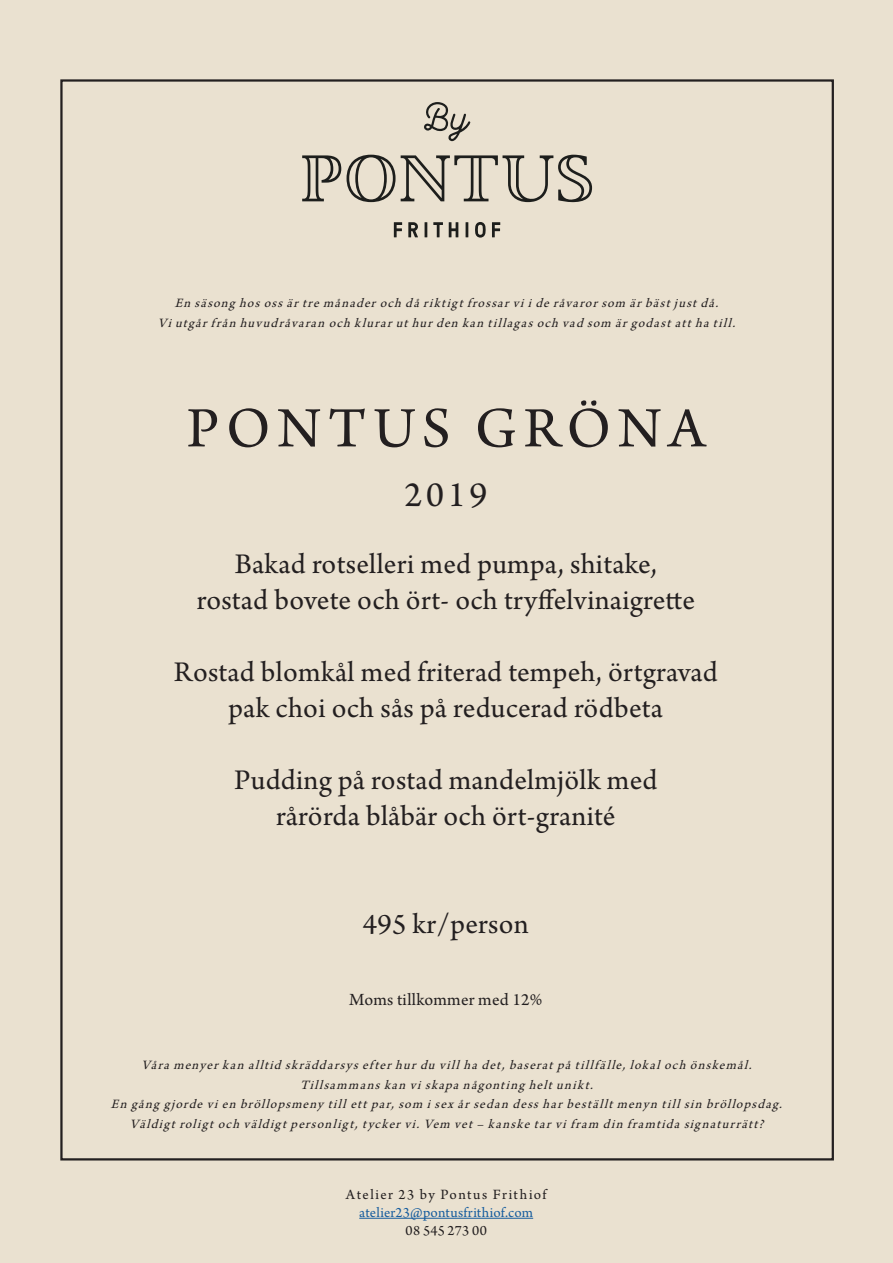
<style>
.page{position:relative;width:893px;height:1263px;background:#eae1d0}
.page>*{position:absolute;margin:0;border:0;box-sizing:border-box;transform-origin:0 0}
.Rubrik{font:60px "Arno Pro";letter-spacing:.11em;color:#231f20}
.Rubrik-2{font:37.5px "Arno Pro";color:#231f20}
.t1{font:30px/36px "Arno Pro";letter-spacing:.01em;color:#231f20;text-align:center}
.t2{font:18px "Arno Pro";letter-spacing:.01em;color:#231f20}
.t3{font:15px/18px "Arno Pro";letter-spacing:.01em;color:#175d9e;text-align:center}
.t4{font:15px "Arno Pro";letter-spacing:.095em;color:#231f20}
.Mellanrubrik{font:italic 13.5px/19.5px "Arno Pro";letter-spacing:.115em;color:#231f20;text-align:center}
.s1{color:#231f20}
</style>
<div class="page">
<hr style="left:359px;top:1218px;width:174px;height:1px;background:#175d9e">
<svg style="left:302px;top:155px;width:39px;height:46px"></svg>
<svg style="left:347px;top:155px;width:245px;height:47px"></svg>
<svg style="left:424px;top:102px;width:46px;height:39px"></svg>
<svg style="left:425px;top:222px;width:2px;height:15px"></svg>
<svg style="left:466px;top:222px;width:2px;height:15px"></svg>
<svg style="left:475px;top:222px;width:11px;height:16px"></svg>
<svg style="left:433px;top:222px;width:10px;height:15px"></svg>
<svg style="left:449px;top:222px;width:9px;height:15px"></svg>
<svg style="left:394px;top:222px;width:8px;height:15px"></svg>
<svg style="left:408px;top:222px;width:10px;height:15px"></svg>
<svg style="left:492px;top:222px;width:8px;height:15px"></svg>
<p class="Mellanrubrik" style="left:158px;top:294px;width:583px">En säsong hosossärtre månaderoch dåriktigtf rossarviide råvarorsom ärbästjustdå.<br>Viutgårfrån huvudråvaran och kluraruthurden kan tillagasoch vad som ärgodastatthatill.</p>
<p class="Rubrik" style="left:187px;top:394px;width:520px">PONTUS GRÖNA</p>
<p class="Rubrik-2" style="left:404px;top:474px;width:84px">2019</p>
<p class="t1" style="left:235px;top:548px;width:424px">Bakad rotselleri med pumpa, shitake,</p>
<p class="t1" style="left:197px;top:584px;width:500px">rostad bovete och ört- och tryffelvinaigrette</p>
<p class="t1" style="left:174px;top:656px;width:545px">Rostad blomkål med friterad tempeh, örtgravad pak choi och sås på reducerad rödbeta</p>
<p class="t1" style="left:234px;top:764px;width:425px">Pudding på rostad mandelmjölk med</p>
<p class="t1" style="left:276px;top:800px;width:341px">rårörda blåbär och ört-granité</p>
<p class="t1" style="left:363px;top:908px;width:167px">495 kr/person</p>
<p class="t2" style="left:349px;top:989px;width:195px">Moms tillkommer med 12%</p>
<p class="Mellanrubrik" style="left:141px;top:1056px;width:616px">Våramenyerkan alltid skräddarsysefterhurdu villhadet,baseratpåtillfälle,lokaloch önskemål.</p>
<p class="Mellanrubrik" style="left:300px;top:1076px;width:299px">Tillsammanskan viskapanågonting heltunikt.</p>
<p class="Mellanrubrik" style="left:111px;top:1095px;width:677px">En gång gjorde vien bröllopsmeny tillettpar,som isexårsedan dessharbeställtmenyn tillsin bröllopsdag.</p>
<p class="Mellanrubrik" style="left:130px;top:1115px;width:640px">Väldigtroligtoch väldigtpersonligt,tyckervi.Vem vet– kanske tarvifram din framtidasignaturrätt?</p>
<p class="t4" style="left:346px;top:1186px;width:202px">Atelier 23 by Pontus Frithiof</p>
<p class="t3" style="left:359px;top:1204px;width:175px">atelier23@pontusfrithiof.com<br><span class="s1">08 545 273 00</span></p>
</div>
